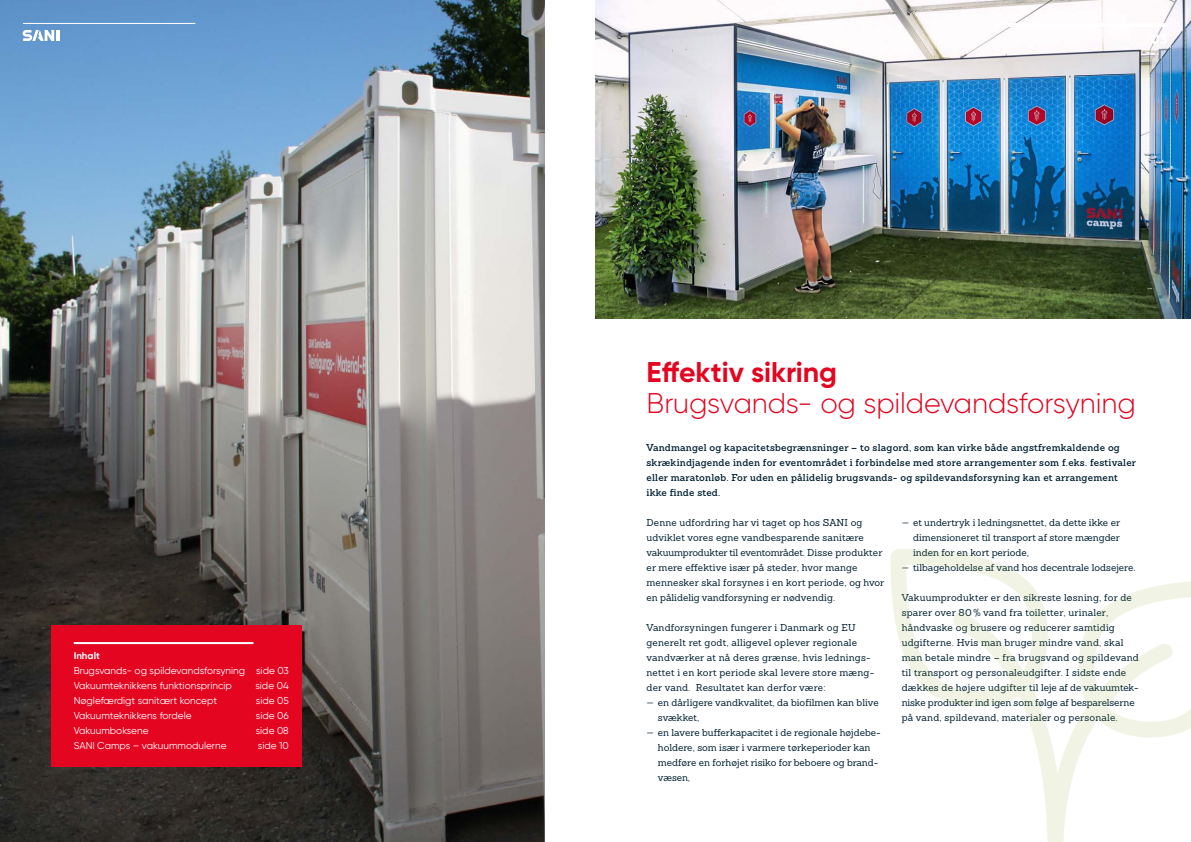
<style>
.page{position:relative;width:1191px;height:842px;background:#fff}
.page>*{position:absolute;margin:0;border:0;box-sizing:border-box;transform-origin:0 0}
.t1{font:300 28.5px "Gilroy";letter-spacing:-.01em;color:#e40521}
.t2{font:700 28.5px "Gilroy";letter-spacing:-.005em;color:#e40521}
.t3{font:10px/15px "Gilroy";color:#fff}
.t4{font:9.8px/15px "Sanchez";letter-spacing:.015em;color:#002032}
.t5{font:600 9.8px/15px "Sanchez";letter-spacing:.02em;color:#002032}
.t6{font:700 9.8px "Gilroy";color:#fff}
.s1{font-family:"Gilroy"}
</style>
<div class="page">
<img style="left:0;top:0;width:544px;height:842px">
<svg style="left:890px;top:549px;width:301px;height:293px"></svg>
<div style="left:51px;top:625px;width:251px;height:141px;background:#e40521"></div>
<hr style="left:74px;top:642px;width:179px;height:2px;background:#fff">
<img style="left:595px;top:0;width:596px;height:319px">
<hr style="left:23px;top:23px;width:172px;height:1px;background:#fff">
<hr style="left:56px;top:30px;width:4px;height:11px;background:#fff">
<svg style="left:23px;top:30px;width:31px;height:11px"></svg>
<hr style="left:995px;top:23px;width:172px;height:4px;background:#fff">
<p class="t6" style="left:74px;top:649px;width:28px">Inhalt</p>
<p class="t3" style="left:74px;top:663px;width:217px">Brugsvands- og spildevandsforsyning side 03<br>Vakuumteknikkens funktionsprincip</p>
<p class="t3" style="left:255px;top:678px;width:35px">side 04</p>
<p class="t3" style="left:74px;top:693px;width:145px">Nøglefærdigt sanitært koncept</p>
<p class="t3" style="left:256px;top:693px;width:34px">side 05</p>
<p class="t3" style="left:74px;top:708px;width:119px">Vakuumteknikkens fordele</p>
<p class="t3" style="left:256px;top:708px;width:34px">side 06</p>
<p class="t3" style="left:74px;top:723px;width:76px">Vakuumboksene</p>
<p class="t3" style="left:256px;top:723px;width:35px">side 08</p>
<p class="t3" style="left:74px;top:738px;width:154px">SANI Camps – vakuummodulerne</p>
<p class="t3" style="left:258px;top:738px;width:32px">side 10</p>
<h1 class="t2" style="left:646px;top:354px;width:192px">Effektiv sikring</h1>
<h1 class="t1" style="left:646px;top:385px;width:491px">Brugsvands- og spildevandsforsyning</h1>
<p class="t5" style="left:646px;top:440px;width:491px">Vandmangel og kapacitetsbegrænsninger – to slagord, som kan virke både angstfremkaldende og skrækindjagende inden for eventområdet i forbindelse med store arrangementer som f.eks. festivaler eller maratonløb. For uden en pålidelig brugsvands- og spildevandsforsyning kan et arrangement ikke finde sted.</p>
<p class="t4" style="left:646px;top:515px;width:239px">Denne udfordring har vi taget op hos SANI og udviklet vores egne vandbesparende sanitære vakuumprodukter til eventområdet. Disse produkter er mere effektive især på steder, hvor mange mennesker skal forsynes i en kort periode, og hvor en pålidelig vandforsyning er nødvendig.</p>
<p class="t4" style="left:646px;top:620px;width:229px">Vandforsyningen fungerer i Danmark og EU generelt ret godt, alligevel oplever regionale vandværker at nå deres grænse, hvis lednings&shy;nettet i en kort periode skal levere store mæng&shy;der vand. Resultatet kan derfor være:</p>
<p class="t4" style="left:658px;top:695px;width:222px;text-indent:-11px"><span class="s1">—</span> en dårligere vandkvalitet, da biofilmen kan blive svækket,</p>
<p class="t4" style="left:658px;top:725px;width:224px;text-indent:-11px"><span class="s1">—</span> en lavere bufferkapacitet i de regionale højdebe&shy;holdere, som især i varmere tørkeperioder kan medføre en forhøjet risiko for beboere og brand&shy;væsen,</p>
<p class="t4" style="left:913px;top:515px;width:209px;text-align:justify;text-indent:-11px"><span class="s1">—</span> et undertryk i ledningsnettet, da dette ikke er dimensioneret til transport af store mængder inden for en kort periode,</p>
<p class="t4" style="left:901px;top:560px;width:235px"><span class="s1">—</span> tilbageholdelse af vand hos decentrale lodsejere.</p>
<p class="t4" style="left:901px;top:590px;width:239px">Vakuumprodukter er den sikreste løsning, for de sparer over 80 % vand fra toiletter, urinaler, håndvaske og brusere og reducerer samtidig udgifterne. Hvis man bruger mindre vand, skal man betale mindre – fra brugsvand og spildevand til transport og personaleudgifter. I sidste ende dækkes de højere udgifter til leje af de vakuumtek&shy;niske produkter ind igen som følge af besparelserne på vand, spildevand, materialer og personale.</p>
</div>
